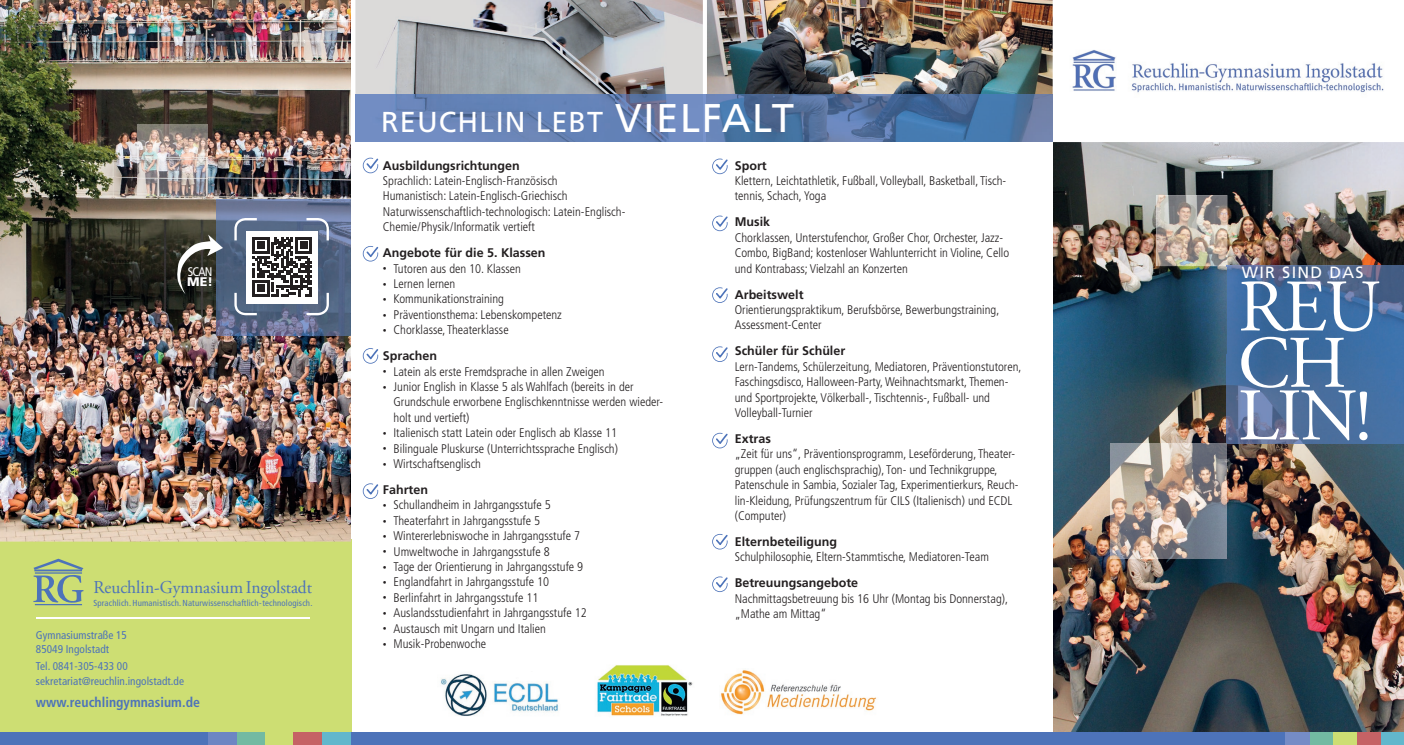
<style>
.page{position:relative;width:1404px;height:745px;background:#fff}
.page>*{position:absolute;margin:0;border:0;box-sizing:border-box;transform-origin:0 0}
.t1{font:73.75px/54.4px "Adobe Garamond Pro";letter-spacing:-.025em;color:#fff}
.t2{font:28.75px "Frutiger";letter-spacing:.04em;color:#fff}
.t3{font:18px "Adobe Garamond Pro";color:#4d73b9}
.t4{font:16.25px "Frutiger";letter-spacing:.08em;color:#fff}
.t5{font:700 condensed 13.75px "Frutiger";letter-spacing:.005em;color:#4d73b9}
.t6{font:300 condensed 12.5px/15.4px "Frutiger";color:#231f20}
.t7{font:700 12.5px "Frutiger";color:#231f20}
.t8{font:condensed 12.5px "Frutiger";color:#fff}
.t9{font:900 12.5px "Frutiger";color:#fff}
.t10{font:condensed 11.25px/13.8px "Frutiger";letter-spacing:.005em;color:#4d73b9}
.t11{font:condensed 8.75px "Frutiger";letter-spacing:.02em;color:#4d73b9}
.s1{font-size:40px}
.s2{font-family:"Meta Normal";font-weight:400;font-stretch:normal;font-size:7.5px}
.s3{font-weight:700;font-stretch:normal}
</style>
<div class="page">
<div style="left:0;top:539px;width:351px;height:205px;background:#cdde73"></div>
<img style="left:597px;top:665px;width:96px;height:51px">
<img style="left:707px;top:0;width:345px;height:94px">
<img style="left:355px;top:0;width:347px;height:94px">
<img style="left:1053px;top:142px;width:350px;height:589px">
<img style="left:1072px;top:50px;width:312px;height:43px">
<div style="left:0;top:731px;width:1403px;height:13px;background:#4d73b9"></div>
<div style="left:1332px;top:731px;width:24px;height:13px;background:#cdde73"></div>
<div style="left:1356px;top:731px;width:25px;height:13px;background:#c56265"></div>
<div style="left:1381px;top:731px;width:22px;height:13px;background:#62b7cc"></div>
<div style="left:1308px;top:731px;width:24px;height:13px;background:#72baa2"></div>
<div style="left:1284px;top:731px;width:25px;height:13px;background:#758cc6"></div>
<div style="left:264px;top:731px;width:29px;height:13px;background:#cdde73"></div>
<div style="left:293px;top:731px;width:29px;height:13px;background:#c56265"></div>
<div style="left:322px;top:731px;width:29px;height:13px;background:#62b7cc"></div>
<div style="left:236px;top:731px;width:28px;height:13px;background:#72baa2"></div>
<div style="left:208px;top:731px;width:29px;height:13px;background:#6d86c3"></div>
<img style="left:1156px;top:195px;width:70px;height:71px">
<img style="left:1226px;top:265px;width:177px;height:178px">
<img style="left:1110px;top:443px;width:116px;height:115px">
<img style="left:721px;top:670px;width:156px;height:45px">
<img style="left:441px;top:674px;width:118px;height:41px">
<img style="left:0;top:0;width:351px;height:541px">
<img style="left:216px;top:199px;width:135px;height:136px">
<svg style="left:234px;top:218px;width:95px;height:97px"></svg>
<div style="left:702px;top:94px;width:5px;height:48px;background:#7893cb"></div>
<img style="left:707px;top:94px;width:345px;height:48px">
<img style="left:355px;top:94px;width:347px;height:48px">
<hr style="left:36px;top:616px;width:274px;height:2px;background:#fff">
<svg style="left:176px;top:234px;width:47px;height:60px;background:#505350"></svg>
<img style="left:137px;top:124px;width:71px;height:71px">
<svg style="left:363px;top:158px;width:15px;height:15px"></svg>
<svg style="left:712px;top:158px;width:15px;height:16px"></svg>
<svg style="left:712px;top:215px;width:15px;height:16px"></svg>
<svg style="left:712px;top:287px;width:15px;height:16px"></svg>
<svg style="left:712px;top:346px;width:15px;height:16px"></svg>
<svg style="left:712px;top:432px;width:15px;height:16px"></svg>
<svg style="left:712px;top:534px;width:15px;height:15px"></svg>
<svg style="left:712px;top:576px;width:15px;height:15px"></svg>
<svg style="left:363px;top:246px;width:15px;height:15px"></svg>
<svg style="left:363px;top:348px;width:15px;height:15px"></svg>
<svg style="left:363px;top:483px;width:15px;height:15px"></svg>
<hr style="left:35px;top:603px;width:47px;height:2px;background:#4d73b9">
<svg style="left:33px;top:558px;width:50px;height:44px"></svg>
<p class="t8" style="left:188px;top:264px;width:26px">SCAN</p>
<p class="t9" style="left:187px;top:273px;width:27px">ME!</p>
<h3 class="t3" style="left:93px;top:576px;width:220px">Reuchlin-Gymnasium Ingolstadt</h3>
<p class="t11" style="left:93px;top:597px;width:220px">Sprachlich. Humanistisch. Naturwissenschaftlich-technologisch.</p>
<p class="t10" style="left:36px;top:628px;width:92px">Gymnasiumstraße 15<br>85049 Ingolstadt</p>
<p class="t10" style="left:36px;top:658px;width:149px;line-height:15px">Tel. 0841-305-433 00 sekretariat@reuchlin.ingolstadt.de</p>
<p class="t5" style="left:36px;top:694px;width:165px">www.reuchlingymnasium.de</p>
<h2 class="t2" style="left:381px;top:105px;width:414px">REUCHLIN LEBT <span class="s1">VIELFALT</span></h2>
<p class="t7" style="left:383px;top:158px;width:138px">Ausbildungsrichtungen</p>
<p class="t6" style="left:383px;top:173px;width:244px">Sprachlich: Latein-Englisch-Französisch<br>Humanistisch: Latein-Englisch-Griechisch Naturwissenschaftlich-technologisch: Latein-Englisch-Chemie/Physik/Informatik vertieft</p>
<p class="t7" style="left:383px;top:245px;width:164px">Angebote für die 5. Klassen</p>
<p class="t6" style="left:383px;top:260px;width:140px"><span class="s2">•</span> Tutoren aus den 10. Klassen</p>
<p class="t6" style="left:383px;top:276px;width:74px"><span class="s2">•</span> Lernen lernen</p>
<p class="t6" style="left:383px;top:291px;width:123px"><span class="s2">•</span> Kommunikationstraining</p>
<p class="t6" style="left:383px;top:307px;width:180px"><span class="s2">•</span> Präventionsthema: Lebenskompetenz</p>
<p class="t6" style="left:383px;top:317px;width:127px;line-height:26px"><span class="s2">•</span> Chorklasse, Theaterklasse<br><span class="s3">Sprachen</span></p>
<p class="t6" style="left:383px;top:363px;width:223px"><span class="s2">•</span> Latein als erste Fremdsprache in allen Zweigen</p>
<p class="t6" style="left:393px;top:379px;width:271px;text-indent:-11px"><span class="s2">•</span> Junior English in Klasse 5 als Wahlfach (bereits in der<br>Grundschule erworbene Englischkenntnisse werden wieder&shy;holt und vertieft)</p>
<p class="t6" style="left:383px;top:425px;width:236px"><span class="s2">•</span> Italienisch statt Latein oder Englisch ab Klasse 11</p>
<p class="t6" style="left:383px;top:440px;width:236px"><span class="s2">•</span> Bilinguale Pluskurse (Unterrichtssprache Englisch)</p>
<p class="t6" style="left:383px;top:450px;width:100px;line-height:26px"><span class="s2">•</span> Wirtschaftsenglisch<br><span class="s3">Fahrten</span></p>
<p class="t6" style="left:383px;top:497px;width:169px"><span class="s2">•</span> Schullandheim in Jahrgangsstufe 5</p>
<p class="t6" style="left:383px;top:512px;width:159px"><span class="s2">•</span> Theaterfahrt in Jahrgangsstufe 5</p>
<p class="t6" style="left:383px;top:528px;width:199px"><span class="s2">•</span> Wintererlebniswoche in Jahrgangsstufe 7</p>
<p class="t6" style="left:383px;top:543px;width:168px"><span class="s2">•</span> Umweltwoche in Jahrgangsstufe 8</p>
<p class="t6" style="left:383px;top:558px;width:202px"><span class="s2">•</span> Tage der Orientierung in Jahrgangsstufe 9</p>
<p class="t6" style="left:383px;top:574px;width:168px"><span class="s2">•</span> Englandfahrt in Jahrgangsstufe 10</p>
<p class="t6" style="left:383px;top:589px;width:157px"><span class="s2">•</span> Berlinfahrt in Jahrgangsstufe 11</p>
<p class="t6" style="left:383px;top:605px;width:205px"><span class="s2">•</span> Auslandsstudienfahrt in Jahrgangsstufe 12</p>
<p class="t6" style="left:383px;top:620px;width:164px"><span class="s2">•</span> Austausch mit Ungarn und Italien</p>
<p class="t6" style="left:383px;top:635px;width:105px"><span class="s2">•</span> Musik-Probenwoche</p>
<p class="t7" style="left:734px;top:158px;width:33px">Sport</p>
<p class="t6" style="left:734px;top:173px;width:273px">Klettern, Leichtathletik, Fußball, Volleyball, Basketball, Tisch&shy;tennis, Schach, Yoga</p>
<p class="t7" style="left:734px;top:214px;width:37px">Musik</p>
<p class="t6" style="left:734px;top:230px;width:276px">Chorklassen, Unterstufenchor, Großer Chor, Orchester, Jazz-<br>Combo, BigBand; kostenloser Wahlunterricht in Violine, Cello und Kontrabass; Vielzahl an Konzerten</p>
<p class="t7" style="left:734px;top:287px;width:70px">Arbeitswelt</p>
<p class="t6" style="left:734px;top:302px;width:266px">Orientierungspraktikum, Berufsbörse, Bewerbungstraining,<br>Assessment-Center</p>
<p class="t7" style="left:734px;top:343px;width:112px">Schüler für Schüler</p>
<p class="t6" style="left:734px;top:359px;width:288px">Lern-Tandems, Schülerzeitung, Mediatoren, Präventionstutoren, Faschingsdisco, Halloween-Party, Weihnachtsmarkt, Themen&shy;und Sportprojekte, Völkerball-, Tischtennis-, Fußball- und Volleyball-Turnier</p>
<p class="t7" style="left:734px;top:431px;width:38px">Extras</p>
<p class="t6" style="left:734px;top:446px;width:285px">„Zeit für uns“, Präventionsprogramm, Leseförderung, Theater&shy;gruppen (auch englischsprachig), Ton- und Technikgruppe, Patenschule in Sambia, Sozialer Tag, Experimentierkurs, Reuch&shy;lin-Kleidung, Prüfungszentrum für CILS (Italienisch) und ECDL (Computer)</p>
<p class="t7" style="left:734px;top:534px;width:104px">Elternbeteiligung</p>
<p class="t6" style="left:734px;top:549px;width:255px">Schulphilosophie, Eltern-Stammtische, Mediatoren-Team</p>
<p class="t7" style="left:734px;top:575px;width:125px">Betreuungsangebote</p>
<p class="t6" style="left:734px;top:590px;width:275px">Nachmittagsbetreuung bis 16 Uhr (Montag bis Donnerstag), „Mathe am Mittag“</p>
<h3 class="t4" style="left:1241px;top:262px;width:123px">WIR SIND DAS</h3>
<h1 class="t1" style="left:1237px;top:282px;width:143px">REU<br>CH<br>LIN!</h1>
</div>
